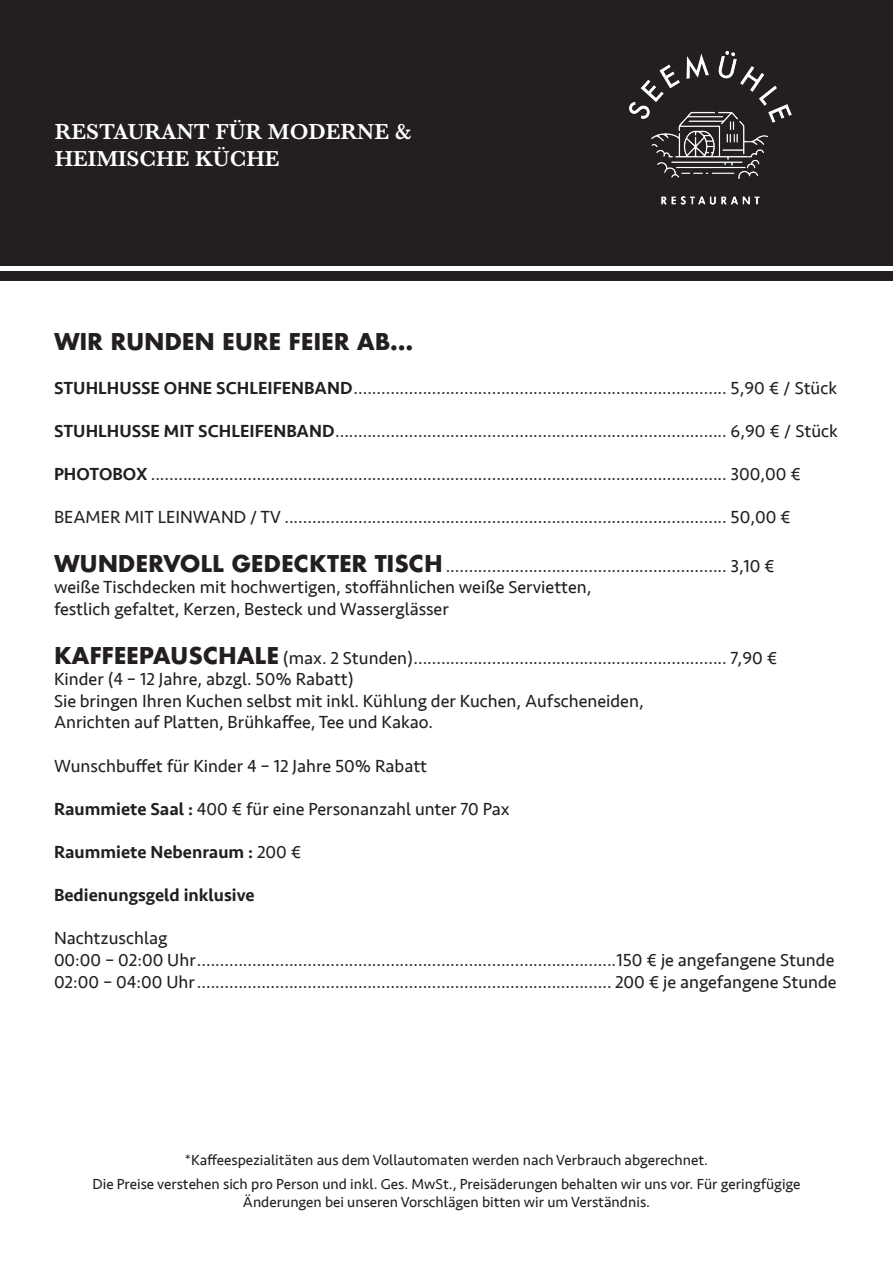
<style>
.page{position:relative;width:893px;height:1263px;background:#fff}
.page>*{position:absolute;margin:0;border:0;box-sizing:border-box;transform-origin:0 0}
.t1{font:600 22.5px/27px "Baskerville";color:#fff}
.t2{font:700 22.5px "Futura";letter-spacing:-.01em;color:#231f20}
.t3{font:18px "Seravek";color:#231f20}
.t4{font:500 18px "Seravek";color:#231f20}
.t5{font:15px/18px "Seravek";color:#231f20;text-align:center}
.s1{font-weight:500}
.s2{font-family:"Futura";font-weight:700;font-size:22.5px}
.s3{font-weight:400}
</style>
<div class="page">
<div style="left:0;top:0;width:893px;height:266px;background:#231f20"></div>
<img style="left:629px;top:51px;width:163px;height:154px">
<div style="left:0;top:271px;width:893px;height:10px;background:#231f20"></div>
<div style="left:587px;top:10px;width:246px;height:246px;border:20px solid #231f20;border-radius:50%"></div>
<p class="t1" style="left:55px;top:118px;width:358px">RESTAURANT FÜR MODERNE &amp;<br>HEIMISCHE KÜCHE</p>
<p class="t2" style="left:54px;top:326px;width:361px">WIR RUNDEN EURE FEIER AB…</p>
<p class="t3" style="left:54px;top:374px;width:785px"><span class="s1">STUHLHUSSE OHNE SCHLEIFENBAND</span>................................................................................. 5,90 € / Stück</p>
<p class="t3" style="left:54px;top:417px;width:785px"><span class="s1">STUHLHUSSE MIT SCHLEIFENBAND</span>..................................................................................... 6,90 € / Stück</p>
<p class="t3" style="left:54px;top:460px;width:749px"><span class="s1">PHOTOBOX</span> ............................................................................................................................. 300,00 €</p>
<p class="t3" style="left:54px;top:503px;width:738px">BEAMER MIT LEINWAND / TV ................................................................................................ 50,00 €</p>
<p class="t3" style="left:54px;top:552px;width:722px"><span class="s2">WUNDERVOLL GEDECKTER TISCH</span> ............................................................. 3,10 €</p>
<p class="t3" style="left:54px;top:573px;width:539px">weiße Tischdecken mit hochwertigen, stoffähnlichen weiße Servietten,</p>
<p class="t3" style="left:54px;top:595px;width:396px">festlich gefaltet, Kerzen, Besteck und Wasserglässer</p>
<p class="t3" style="left:54px;top:644px;width:725px"><span class="s2">KAFFEEPAUSCHALE</span> (max. 2 Stunden).................................................................... 7,90 €</p>
<p class="t3" style="left:54px;top:665px;width:301px">Kinder (4 – 12 Jahre, abzgl. 50% Rabatt)</p>
<p class="t3" style="left:54px;top:687px;width:591px">Sie bringen Ihren Kuchen selbst mit inkl. Kühlung der Kuchen, Aufscheneiden,</p>
<p class="t3" style="left:54px;top:708px;width:381px">Anrichten auf Platten, Brühkaffee, Tee und Kakao.</p>
<p class="t3" style="left:54px;top:752px;width:375px">Wunschbuffet für Kinder 4 – 12 Jahre 50% Rabatt</p>
<p class="t3" style="left:54px;top:795px;width:457px"><span class="s1">Raummiete Saal :</span> 400 € für eine Personanzahl unter 70 Pax</p>
<p class="t4" style="left:54px;top:841px;width:249px">Raummiete Nebenraum : <span class="s3">200 €</span></p>
<p class="t4" style="left:54px;top:884px;width:202px">Bedienungsgeld inklusive</p>
<p class="t3" style="left:54px;top:924px;width:115px">Nachtzuschlag</p>
<p class="t3" style="left:54px;top:946px;width:782px">00:00 – 02:00 Uhr...........................................................................................150 € je angefangene Stunde</p>
<p class="t3" style="left:54px;top:968px;width:784px">02:00 – 04:00 Uhr.......................................................................................... 200 € je angefangene Stunde</p>
<p class="t5" style="left:185px;top:1151px;width:525px">*Kaffeespezialitäten aus dem Vollautomaten werden nach Verbrauch abgerechnet.</p>
<p class="t5" style="left:92px;top:1175px;width:709px">Die Preise verstehen sich pro Person und inkl. Ges. MwSt., Preisäderungen behalten wir uns vor. Für geringfügige<br>Änderungen bei unseren Vorschlägen bitten wir um Verständnis.</p>
</div>
